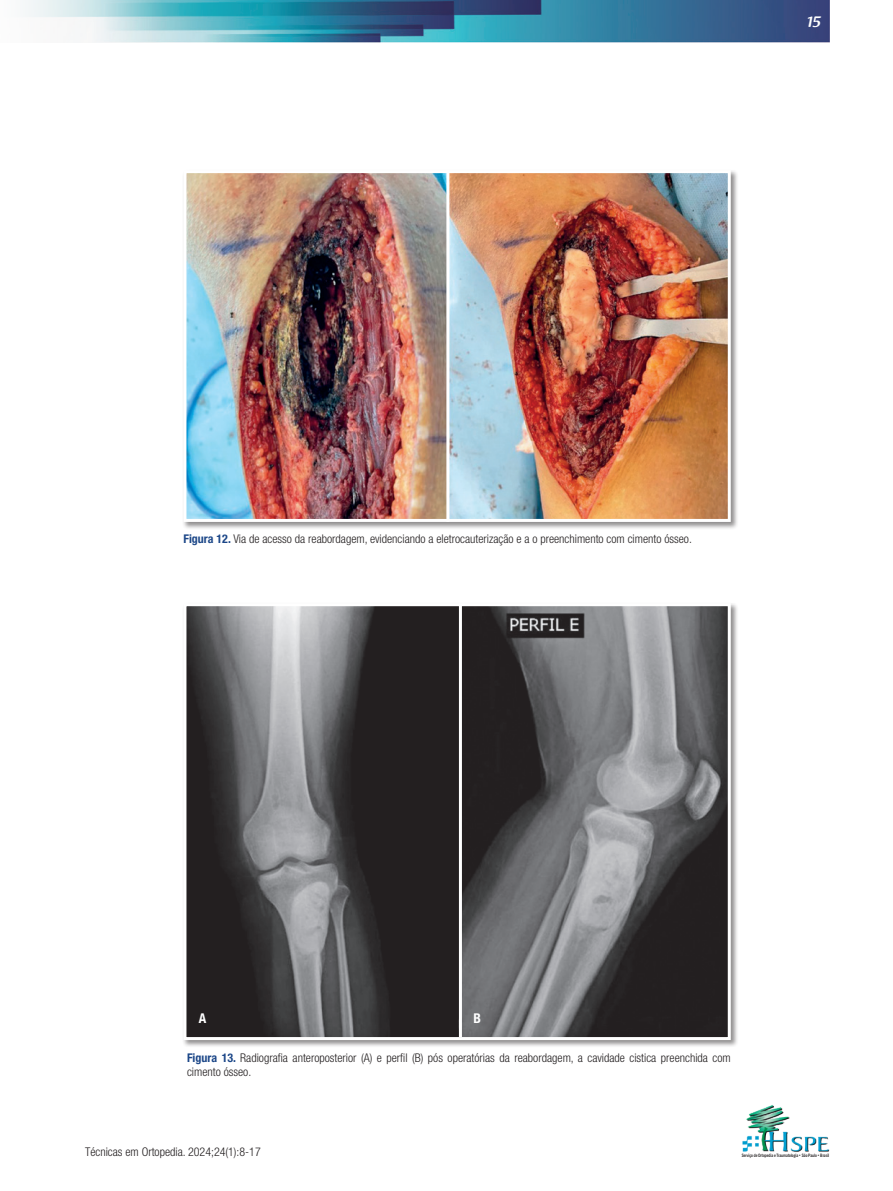
<style>
.page{position:relative;width:893px;height:1191px;background:#fff}
.page>*{position:absolute;margin:0;border:0;box-sizing:border-box;transform-origin:0 0}
.t1{font:600 15px "Raspoutine";color:#fff}
.t2{font:700 condensed 13.5px "Helvetica Neue";color:#fff}
.t3{font:300 condensed 12px/14px "Helvetica Neue";color:#231f20}
.t4{font:700 4.5px "News Gothic BT";color:#231f20;scale:.8 1}
.s1{font-weight:700;color:#1c4788}
</style>
<div class="page">
<img style="left:25px;top:0;width:804px;height:43px">
<img style="left:742px;top:1105px;width:87px;height:47px">
<div style="left:182px;top:169px;width:556px;height:360px;background:#231f20;opacity:.5"></div>
<img style="left:187px;top:174px;width:540px;height:344px">
<div style="left:183px;top:170px;width:548px;height:352px;border:3px solid #fff"></div>
<hr style="left:446px;top:170px;width:3px;height:352px;background:#fff">
<div style="left:182px;top:601px;width:556px;height:446px;background:#231f20;opacity:.5"></div>
<img style="left:187px;top:607px;width:540px;height:429px">
<div style="left:183px;top:603px;width:548px;height:437px;border:3px solid #fff"></div>
<hr style="left:459px;top:605px;width:3px;height:432px;background:#fff">
<p class="t1" style="left:806px;top:14px;width:16px">15</p>
<p class="t3" style="left:183px;top:531px;width:510px"><span class="s1">Figura 12.</span> Via de acesso da reabordagem, evidenciando a eletrocauterização e a o preenchimento com cimento ósseo.</p>
<p class="t2" style="left:199px;top:1010px;width:9px">A</p>
<p class="t2" style="left:474px;top:1010px;width:9px">B</p>
<p class="t3" style="left:187px;top:1050px;width:545px"><span class="s1">Figura 13.</span> Radiografia anteroposterior (A) e perfil (B) pós operatórias da reabordagem, a cavidade cistica preenchida com cimento ósseo.</p>
<p class="t3" style="left:85px;top:1145px;width:177px">Técnicas em Ortopedia. 2024;24(1):8-17</p>
<p class="t4" style="left:742px;top:1152px;width:111px">Serviço de Ortopedia e Traumatologia • São Paulo • Brasil</p>
</div>
